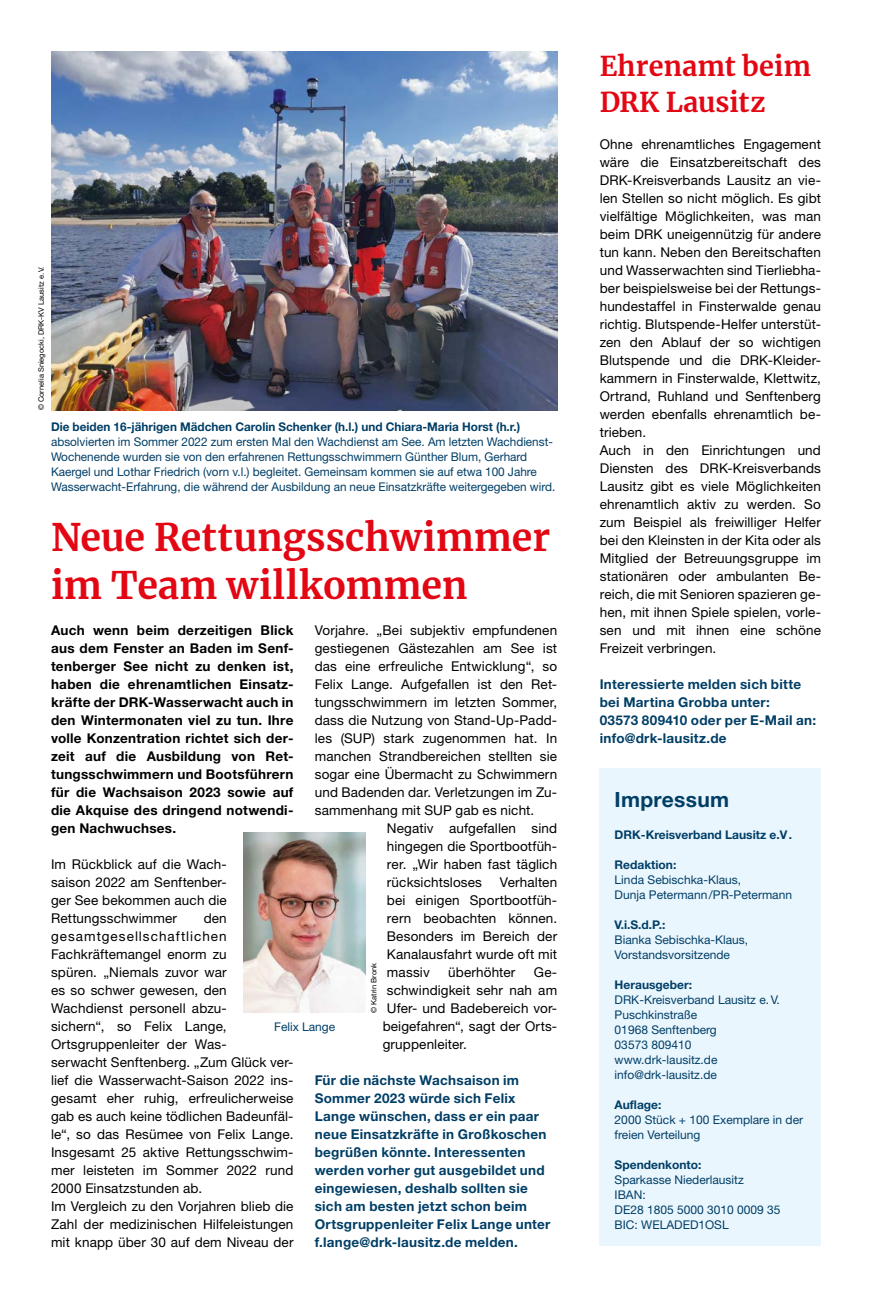
<style>
.page{position:relative;width:872px;height:1297px;background:#fff}
.page>*{position:absolute;margin:0;border:0;box-sizing:border-box;transform-origin:0 0}
.MGB_Headline{font:700 37.5px/48px "Merriweather";letter-spacing:.005em;color:#e30613}
.MGB_Headline-2{font:700 27px/36px "Merriweather";letter-spacing:.005em;color:#e30613}
.t1{font:700 21px "Helvetica Neue LT Pro";letter-spacing:.015em;color:#003e66}
.MGB_Copy{font:13.5px/18px "Helvetica Neue LT Pro";letter-spacing:.01em;color:#000;text-align:justify}
.MGB_Info{font:700 13.5px/18px "Helvetica Neue LT Pro";letter-spacing:.02em;color:#003e66}
.MGB_Copy-2{font:700 13.5px/18px "Helvetica Neue LT Pro";letter-spacing:.02em;color:#000;text-align:justify}
.MGB_BU{font:12px/15px "Helvetica Neue LT Pro";color:#003e66}
.MGB_Impressum{font:12px/15px "Helvetica Neue LT Pro";color:#003e66}
.MGB_Impressum-2{font:700 12px "Helvetica Neue LT Pro";color:#003e66}
.MGB_Fotocredits{font:7.5px "Helvetica Neue LT Pro";color:#000}
.s1{font-weight:700}
</style>
<div class="page">
<div style="left:600px;top:768px;width:221px;height:478px;background:#eaf6fe"></div>
<img style="left:51px;top:51px;width:506px;height:359px">
<img style="left:244px;top:833px;width:122px;height:180px">
<p class="MGB_Fotocredits" style="left:37px;top:410px;width:145px;rotate:-90deg">© Cornelia Sniegocki, DRK-KV Lausitz e.V.</p>
<p class="MGB_BU" style="left:51px;top:418px;width:506px"><span class="s1">Die beiden 16-jährigen Mädchen Carolin Schenker (h.l.) und Chiara-Maria Horst (h.r.) </span>absolvierten im Sommer 2022 zum ersten Mal den Wachdienst am See. Am letzten Wachdienst-Wochenende wurden sie von den erfahrenen Rettungsschwimmern Günther Blum, Gerhard Kaergel und Lothar Friedrich (vorn v.l.) begleitet. Gemeinsam kommen sie auf etwa 100 Jahre Wasserwacht-Erfahrung, die während der Ausbildung an neue Einsatzkräfte weitergegeben wird.</p>
<p class="MGB_Headline" style="left:51px;top:512px;width:500px">Neue Rettungsschwimmer im Team willkommen</p>
<p class="MGB_Copy-2" style="left:51px;top:620px;width:244px">Auch wenn beim derzeitigen Blick aus dem Fenster an Baden im Senf&shy;tenberger See nicht zu denken ist, haben die ehrenamtlichen Einsatz&shy;kräfte der DRK-Wasserwacht auch in den Wintermonaten viel zu tun. Ihre volle Konzentration richtet sich der&shy;zeit auf die Ausbildung von Ret&shy;tungsschwimmern und Bootsführern für die Wachsaison 2023 sowie auf die Akquise des dringend notwendi&shy;gen Nachwuchses.</p>
<p class="MGB_Copy" style="left:51px;top:854px;width:177px">Im Rückblick auf die Wach&shy;saison 2022 am Senftenber&shy;ger See bekommen auch die Rettungsschwimmer</p>
<p class="MGB_Copy" style="left:315px;top:620px;width:244px">Vorjahre. „Bei subjektiv empfundenen gestiegenen Gästezahlen am See ist das eine erfreuliche Entwicklung“, so Felix Lange. Aufgefallen ist den Ret&shy;tungsschwimmern im letzten Sommer, dass die Nutzung von Stand-Up-Padd&shy;les (SUP) stark zugenommen hat. In manchen Strandbereichen stellten sie sogar eine Übermacht zu Schwimmern und Badenden dar. Verletzungen im Zu&shy;sammenhang mit SUP gab es nicht.</p>
<p class="MGB_Copy" style="left:387px;top:818px;width:172px">Negativ aufgefallen sind hingegen die Sportbootfüh&shy;rer. „Wir haben fast täglich rücksichtsloses</p>
<p class="MGB_Copy" style="left:387px;top:872px;width:172px;text-indent:113px">Verhalten bei einigen Sportbootfüh&shy;rern beobachten können.<br>Besonders im Bereich der Kanalausfahrt wurde oft mit massiv</p>
<p class="MGB_Copy" style="left:51px;top:908px;width:244px;text-align:left;text-indent:153px">den gesamtgesellschaftlichen<br>Fachkräftemangel enorm zu<br>spüren. „Niemals zuvor war<br>es so schwer gewesen, den<br>Wachdienst personell abzu-<br>sichern“, so Felix Lange,<br>Ortsgruppenleiter der Was-<br>serwacht Senftenberg. „Zum Glück ver&shy;lief die Wasserwacht-Saison 2022 ins&shy;gesamt eher ruhig, erfreulicherweise gab es auch keine tödlichen Badeunfäl&shy;le“, so das Resümee von Felix Lange.<br>Insgesamt 25 aktive Rettungsschwim&shy;mer leisteten im Sommer 2022 rund<br>2000 Einsatzstunden ab.</p>
<p class="MGB_Copy" style="left:51px;top:1196px;width:244px">Im Vergleich zu den Vorjahren blieb die Zahl der medizinischen Hilfeleistungen mit knapp über 30 auf dem Niveau der</p>
<p class="MGB_Fotocredits" style="left:369px;top:1013px;width:51px;rotate:-90deg">© Katrin Bronk</p>
<p class="MGB_Copy" style="left:448px;top:962px;width:69px">überhöhter</p>
<p class="MGB_Copy" style="left:534px;top:962px;width:25px">Ge-</p>
<p class="MGB_Copy" style="left:387px;top:980px;width:172px">schwindigkeit sehr nah am</p>
<p class="MGB_Copy" style="left:387px;top:998px;width:172px">Ufer- und Badebereich vor-</p>
<p class="MGB_Copy" style="left:383px;top:1016px;width:176px">beigefahren“, sagt der Orts-</p>
<p class="MGB_Copy" style="left:383px;top:1034px;width:86px">gruppenleiter.</p>
<p class="MGB_Info" style="left:315px;top:1070px;width:237px">Für die nächste Wachsaison im<br>Sommer 2023 würde sich Felix<br>Lange wünschen, dass er ein paar neue Einsatzkräfte in Großkoschen begrüßen könnte. Interessenten werden vorher gut ausgebildet und eingewiesen, deshalb sollten sie sich am besten jetzt schon beim<br>Ortsgruppenleiter Felix Lange unter f.lange@drk-lausitz.de melden.</p>
<p class="MGB_BU" style="left:274px;top:1019px;width:63px">Felix Lange</p>
<p class="MGB_Headline-2" style="left:600px;top:48px;width:213px">Ehrenamt beim<br>DRK Lausitz</p>
<p class="MGB_Copy" style="left:600px;top:134px;width:223px">Ohne ehrenamtliches Engagement wäre die Einsatzbereitschaft des DRK-Kreisverbands Lausitz an vie&shy;len Stellen so nicht möglich. Es gibt vielfältige Möglichkeiten, was man beim DRK uneigennützig für andere tun kann. Neben den Bereitschaften und Wasserwachten sind Tierliebha&shy;ber beispielsweise bei der Rettungs&shy;hundestaffel in Finsterwalde genau richtig. Blutspende-Helfer unterstüt&shy;zen den Ablauf der so wichtigen Blutspende und die DRK-Kleider&shy;kammern in Finsterwalde, Klettwitz, Ortrand, Ruhland und Senftenberg werden ebenfalls ehrenamtlich be&shy;trieben.</p>
<p class="MGB_Copy" style="left:600px;top:440px;width:223px">Auch in den Einrichtungen und Diensten des DRK-Kreisverbands Lausitz gibt es viele Möglichkeiten ehrenamtlich aktiv zu werden. So zum Beispiel als freiwilliger Helfer bei den Kleinsten in der Kita oder als Mitglied der Betreuungsgruppe im stationären oder ambulanten Be&shy;reich, die mit Senioren spazieren ge&shy;hen, mit ihnen Spiele spielen, vorle&shy;sen und mit ihnen eine schöne Freizeit verbringen.</p>
<p class="MGB_Info" style="left:600px;top:674px;width:203px">Interessierte melden sich bitte bei Martina Grobba unter:</p>
<p class="MGB_Info" style="left:600px;top:710px;width:218px">03573 809410 oder per E-Mail an:</p>
<p class="MGB_Info" style="left:600px;top:728px;width:128px">info@drk-lausitz.de</p>
<p class="t1" style="left:614px;top:786px;width:116px">Impressum</p>
<p class="MGB_Impressum-2" style="left:614px;top:827px;width:179px">DRK-Kreisverband Lausitz e.V.</p>
<p class="MGB_Impressum-2" style="left:614px;top:857px;width:63px">Redaktion:</p>
<p class="MGB_Impressum" style="left:614px;top:871px;width:179px">Linda Sebischka-Klaus,<br>Dunja Petermann/PR-Petermann</p>
<p class="MGB_Impressum-2" style="left:614px;top:917px;width:52px">V.i.S.d.P.:</p>
<p class="MGB_Impressum" style="left:614px;top:931px;width:135px">Bianka Sebischka-Klaus,<br>Vorstandsvorsitzende</p>
<p class="MGB_Impressum-2" style="left:614px;top:977px;width:79px">Herausgeber:</p>
<p class="MGB_Impressum" style="left:614px;top:991px;width:167px">DRK-Kreisverband Lausitz e.V.</p>
<p class="MGB_Impressum" style="left:614px;top:1006px;width:84px">Puschkinstraße</p>
<p class="MGB_Impressum" style="left:614px;top:1021px;width:104px">01968 Senftenberg</p>
<p class="MGB_Impressum" style="left:614px;top:1036px;width:78px">03573 809410</p>
<p class="MGB_Impressum" style="left:614px;top:1051px;width:104px">www.drk-lausitz.de</p>
<p class="MGB_Impressum" style="left:614px;top:1066px;width:104px">info@drk-lausitz.de</p>
<p class="MGB_Impressum-2" style="left:614px;top:1097px;width:48px">Auflage:</p>
<p class="MGB_Impressum" style="left:614px;top:1111px;width:190px">2000 Stück + 100 Exemplare in der freien Verteilung</p>
<p class="MGB_Impressum-2" style="left:614px;top:1157px;width:88px">Spendenkonto:</p>
<p class="MGB_Impressum" style="left:614px;top:1171px;width:131px">Sparkasse Niederlausitz</p>
<p class="MGB_Impressum" style="left:614px;top:1186px;width:33px">IBAN:</p>
<p class="MGB_Impressum" style="left:614px;top:1201px;width:167px">DE28 1805 5000 3010 0009 35</p>
<p class="MGB_Impressum" style="left:614px;top:1216px;width:116px">BIC: WELADED1OSL</p>
</div>
